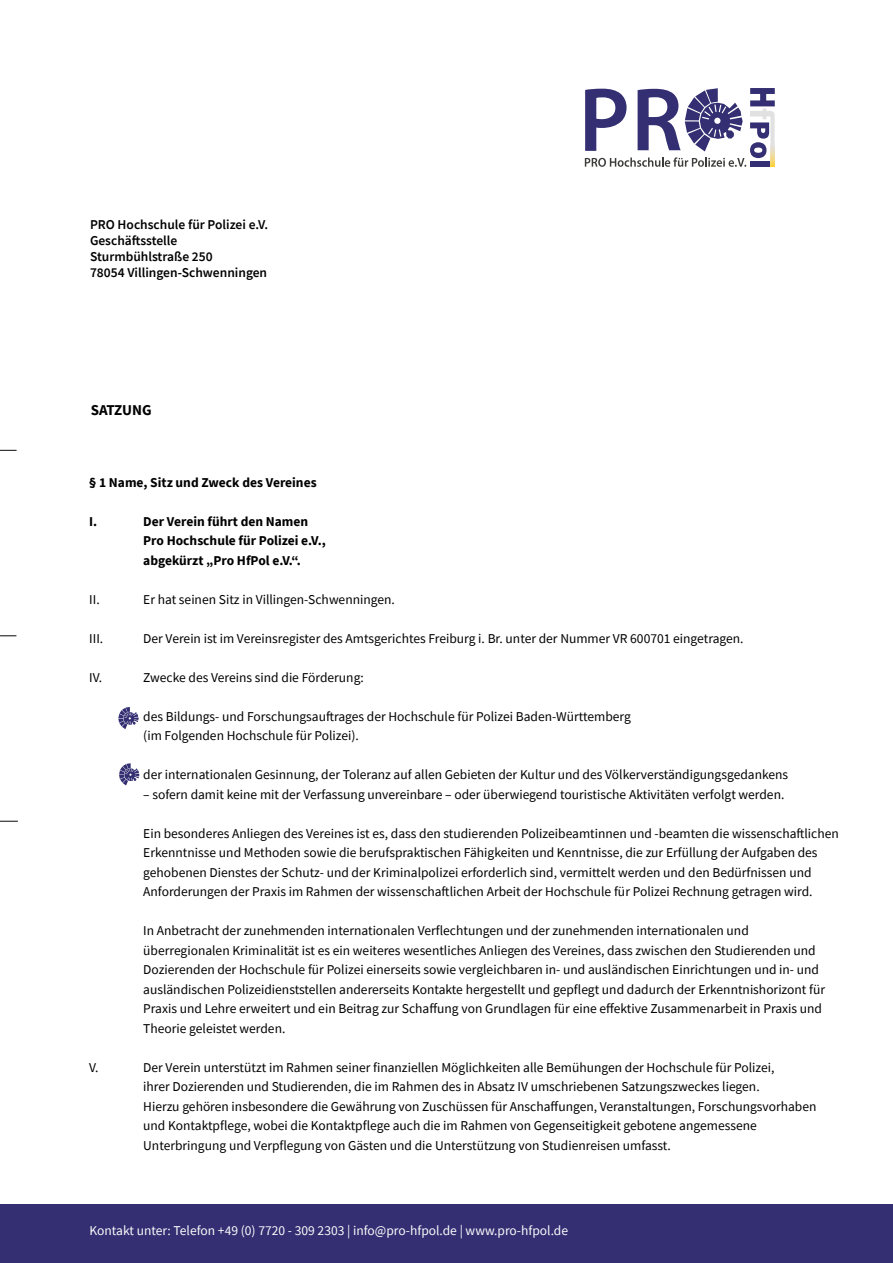
<style>
.page{position:relative;width:893px;height:1263px;background:#fff}
.page>*{position:absolute;margin:0;border:0;box-sizing:border-box;transform-origin:0 0}
.t1{font:700 15px "Source Sans Pro";letter-spacing:-.005em;color:#000}
.t2{font:13.5px/19.5px "Source Sans Pro";color:#000}
.t3{font:700 13.5px/19.5px "Source Sans Pro";color:#000}
.t4{font:600 13.5px/16.2px "Source Sans Pro";color:#000}
.t5{font:13.5px "Source Sans Pro";color:#fbfbfb}
</style>
<div class="page">
<div style="left:0;top:1205px;width:893px;height:58px;background:#332f72"></div>
<svg style="left:0;top:450px;width:17px;height:1px"></svg>
<svg style="left:0;top:821px;width:18px;height:1px"></svg>
<svg style="left:0;top:635px;width:16px;height:1px"></svg>
<svg style="left:585px;top:88px;width:190px;height:79px"></svg>
<svg style="left:118px;top:707px;width:21px;height:22px"></svg>
<svg style="left:119px;top:763px;width:20px;height:22px"></svg>
<p class="t4" style="left:90px;top:216px;width:180px">PRO Hochschule für Polizei e.V.<br>Geschäftsstelle<br>Sturmbühlstraße 250<br>78054 Villingen-Schwenningen</p>
<p class="t1" style="left:91px;top:400px;width:63px">SATZUNG</p>
<p class="t3" style="left:89px;top:472px;width:229px">§ 1 Name, Sitz und Zweck des Vereines</p>
<p class="t3" style="left:89px;top:511px;width:10px">I.</p>
<p class="t3" style="left:143px;top:511px;width:184px">Der Verein führt den Namen<br>Pro Hochschule für Polizei e.V., abgekürzt „Pro HfPol e.V.“.</p>
<p class="t2" style="left:89px;top:589px;width:12px">II.</p>
<p class="t2" style="left:143px;top:589px;width:253px">Er hat seinen Sitz in Villingen-Schwenningen.</p>
<p class="t2" style="left:89px;top:628px;width:16px">III.</p>
<p class="t2" style="left:143px;top:628px;width:602px">Der Verein ist im Vereinsregister des Amtsgerichtes Freiburg i. Br. unter der Nummer VR 600701 eingetragen.</p>
<p class="t2" style="left:89px;top:667px;width:14px">IV.</p>
<p class="t2" style="left:143px;top:667px;width:222px">Zwecke des Vereins sind die Förderung:</p>
<p class="t2" style="left:143px;top:706px;width:489px">des Bildungs- und Forschungsauftrages der Hochschule für Polizei Baden-Württemberg (im Folgenden Hochschule für Polizei).</p>
<p class="t2" style="left:143px;top:765px;width:646px">der internationalen Gesinnung, der Toleranz auf allen Gebieten der Kultur und des Völkerverständigungsgedankens</p>
<p class="t2" style="left:143px;top:784px;width:643px">– sofern damit keine mit der Verfassung unvereinbare – oder überwiegend touristische Aktivitäten verfolgt werden.</p>
<p class="t2" style="left:143px;top:823px;width:697px">Ein besonderes Anliegen des Vereines ist es, dass den studierenden Polizeibeamtinnen und -beamten die wissenschaftlichen Erkenntnisse und Methoden sowie die berufspraktischen Fähigkeiten und Kenntnisse, die zur Erfüllung der Aufgaben des gehobenen Dienstes der Schutz- und der Kriminalpolizei erforderlich sind, vermittelt werden und den Bedürfnissen und Anforderungen der Praxis im Rahmen der wissenschaftlichen Arbeit der Hochschule für Polizei Rechnung getragen wird.</p>
<p class="t2" style="left:143px;top:921px;width:683px">In Anbetracht der zunehmenden internationalen Verflechtungen und der zunehmenden internationalen und überregionalen Kriminalität ist es ein weiteres wesentliches Anliegen des Vereines, dass zwischen den Studierenden und Dozierenden der Hochschule für Polizei einerseits sowie vergleichbaren in- und ausländischen Einrichtungen und in- und ausländischen Polizeidienststellen andererseits Kontakte hergestellt und gepflegt und dadurch der Erkenntnishorizont für Praxis und Lehre erweitert und ein Beitrag zur Schaffung von Grundlagen für eine effektive Zusammenarbeit in Praxis und Theorie geleistet werden.</p>
<p class="t2" style="left:89px;top:1057px;width:11px">V.</p>
<p class="t2" style="left:143px;top:1057px;width:675px">Der Verein unterstützt im Rahmen seiner finanziellen Möglichkeiten alle Bemühungen der Hochschule für Polizei,<br>ihrer Dozierenden und Studierenden, die im Rahmen des in Absatz IV umschriebenen Satzungszweckes liegen.<br>Hierzu gehören insbesondere die Gewährung von Zuschüssen für Anschaffungen, Veranstaltungen, Forschungsvorhaben und Kontaktpflege, wobei die Kontaktpflege auch die im Rahmen von Gegenseitigkeit gebotene angemessene Unterbringung und Verpflegung von Gästen und die Unterstützung von Studienreisen umfasst.</p>
<p class="t5" style="left:90px;top:1222px;width:480px">Kontakt unter: Telefon +49 (0) 7720 - 309 2303 | info@pro-hfpol.de | www.pro-hfpol.de</p>
</div>
